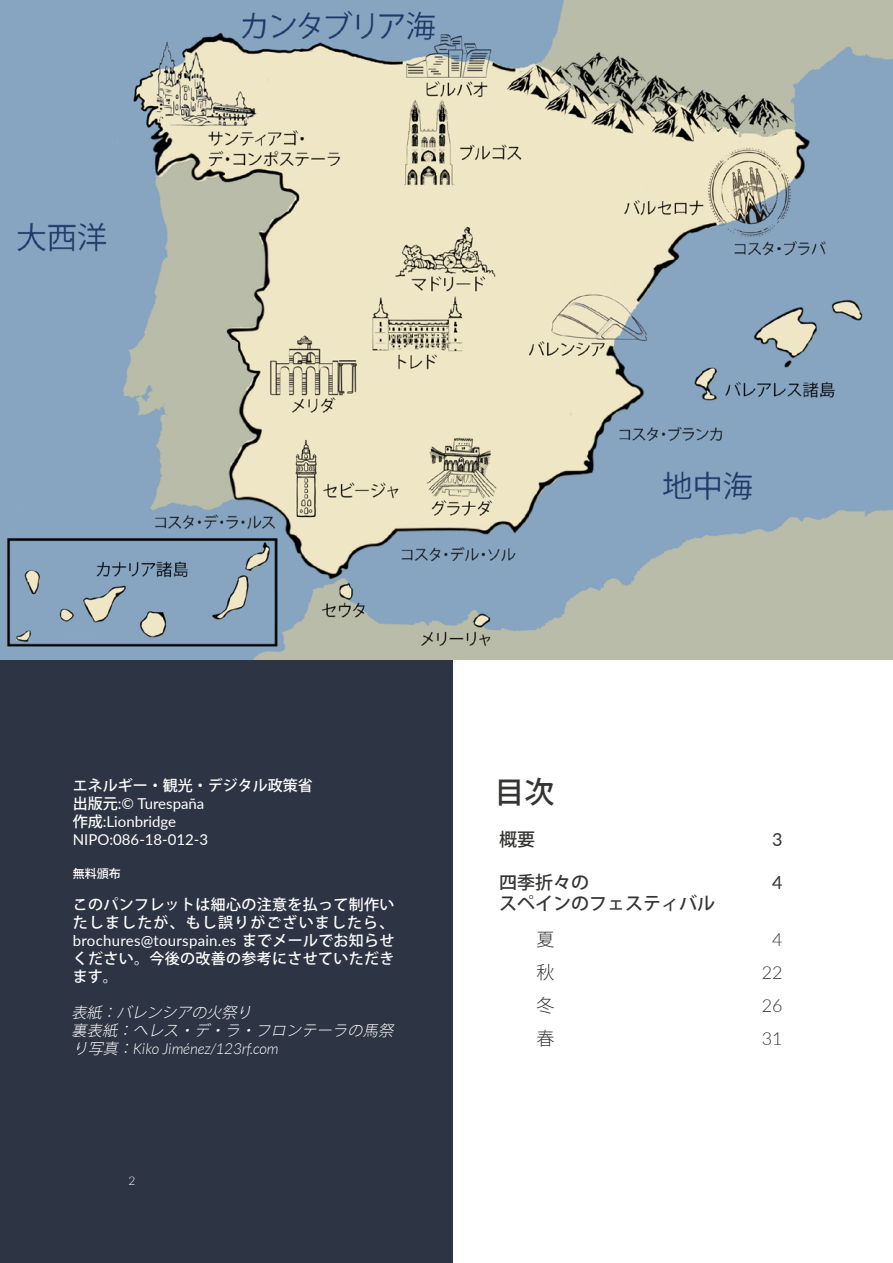
<style>
.page{position:relative;width:893px;height:1263px;background:#fff}
.page>*{position:absolute;margin:0;border:0;box-sizing:border-box;transform-origin:0 0}
.t1{font:500 30px "Koz Go Pro";color:#353534}
.t2{font:500 18px "Koz Go Pro";color:#353534}
.t3{font:300 18px "Lato";color:#353534}
.t4{font:300 18px "Koz Go Pro";color:#353534}
.t5{font:18px "Lato";color:#353534}
.t6{font:500 15px/18px "Koz Go Pro";letter-spacing:.02em;color:#fff;text-align:justify}
.t7{font:italic 300 15px/17.5px "Koz Go Pro";color:#fff}
.t8{font:15px "Lato";color:#fff}
.t9{font:500 15px "Koz Go Pro";color:#fff}
.t10{font:500 12px "Koz Go Pro";color:#fff}
.t11{font:300 12px "Lato";color:#fff}
.s1{font-family:"Koz Go Pro";font-weight:500}
.s2{font-family:"Lato";font-weight:400}
.s3{font-family:"Lato"}
</style>
<div class="page">
<div style="left:0;top:609px;width:453px;height:654px;background:#2d3443"></div>
<img style="left:0;top:0;width:893px;height:659px">
<p class="t9" style="left:73px;top:775px;width:242px">エネルギー・観光・デジタル政策省</p>
<p class="t8" style="left:73px;top:792px;width:133px"><span class="s1">出版元</span>:© Turespaña</p>
<p class="t8" style="left:73px;top:810px;width:105px"><span class="s1">作成</span>:Lionbridge</p>
<p class="t8" style="left:73px;top:828px;width:137px">NIPO:086-18-012-3</p>
<p class="t10" style="left:73px;top:866px;width:50px">無料頒布</p>
<p class="t6" style="left:73px;top:896px;width:323px">このパンフレットは細心の注意を払って制作いたしましたが、もし誤りがございましたら、<span class="s2">brochures@tourspain.es</span> までメールでお知らせください。今後の改善の参考にさせていただきます。</p>
<p class="t7" style="left:72px;top:1004px;width:186px">表紙：バレンシアの火祭り</p>
<p class="t7" style="left:72px;top:1022px;width:327px">裏表紙：へレス・デ・ラ・フロンテーラの馬祭り写真：<span class="s3">Kiko Jiménez/123rf.com</span></p>
<p class="t11" style="left:128px;top:1172px;width:8px">2</p>
<p class="t1" style="left:495px;top:772px;width:61px">目次</p>
<p class="t2" style="left:499px;top:827px;width:37px">概要</p>
<p class="t5" style="left:772px;top:826px;width:12px">3</p>
<p class="t2" style="left:499px;top:871px;width:91px">四季折々の</p>
<p class="t5" style="left:772px;top:869px;width:12px">4</p>
<p class="t2" style="left:499px;top:892px;width:217px">スペインのフェスティバル</p>
<p class="t4" style="left:537px;top:928px;width:19px">夏</p>
<p class="t3" style="left:772px;top:927px;width:12px">4</p>
<p class="t4" style="left:537px;top:961px;width:19px">秋</p>
<p class="t3" style="left:762px;top:960px;width:22px">22</p>
<p class="t4" style="left:537px;top:994px;width:19px">冬</p>
<p class="t3" style="left:762px;top:993px;width:22px">26</p>
<p class="t4" style="left:537px;top:1027px;width:19px">春</p>
<p class="t3" style="left:762px;top:1026px;width:22px">31</p>
</div>
